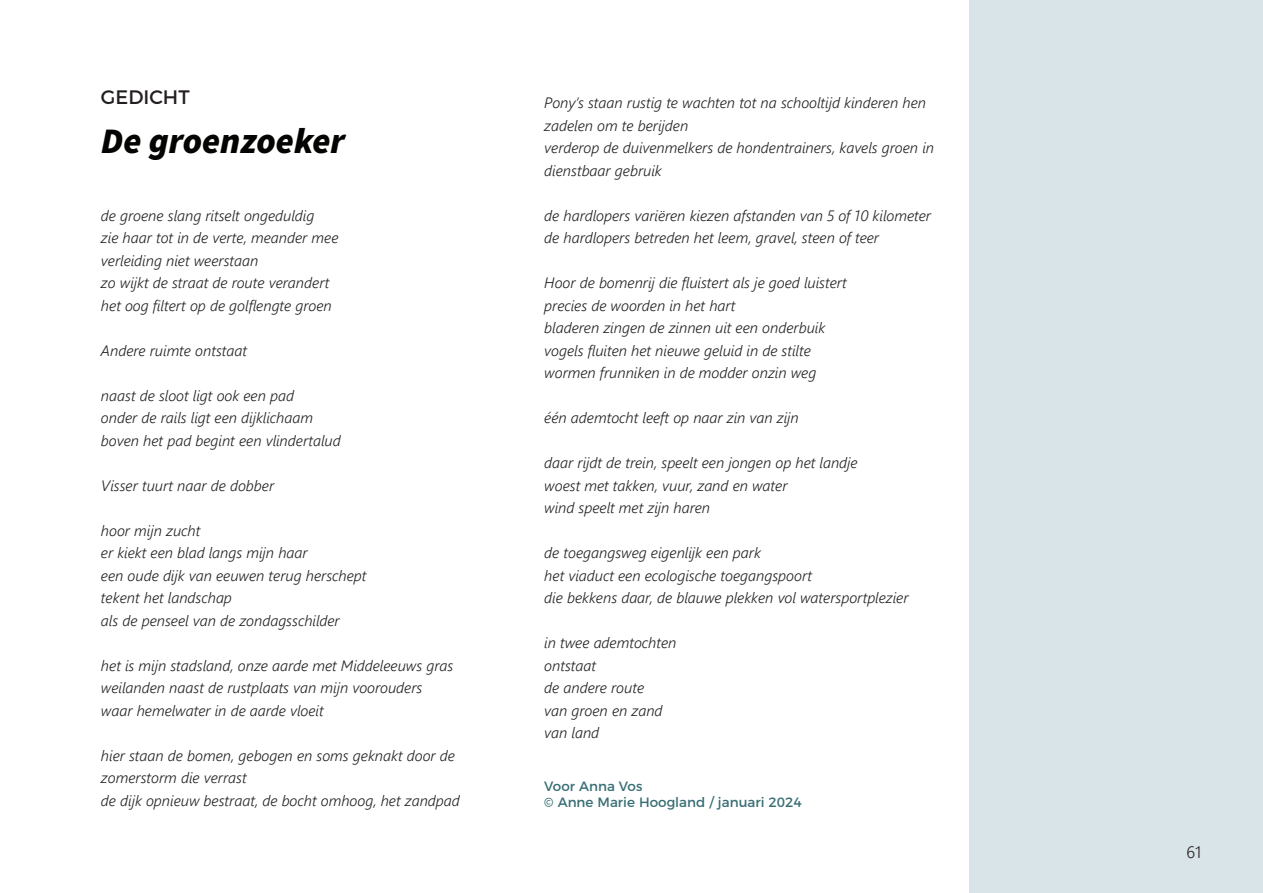
<style>
.page{position:relative;width:1263px;height:893px;background:#fff}
.page>*{position:absolute;margin:0;border:0;box-sizing:border-box;transform-origin:0 0}
.t1{font:italic 36px "Source Sans Variable";color:#040503}
.t2{font:19.5px "Montserrat";color:#231f20}
.t3{font:300 16.5px "Segoe UI";color:#231f20}
.Gedicht_Tekst{font:italic 300 15px/22.5px "Segoe UI";color:#231f20}
.Gedicht_byline{font:13.5px "Montserrat";color:#386e75;scale:.93 1}
.Gedicht_byline-2{font:13.5px "Montserrat";color:#386e75}
</style>
<div class="page">
<div style="left:969px;top:0;width:294px;height:893px;background:#d8e4e8"></div>
<h1 class="t2" style="left:101px;top:82px;width:90px">GEDICHT</h1>
<h2 class="t1" style="left:101px;top:119px;width:246px">De groenzoeker</h2>
<p class="Gedicht_Tekst" style="left:101px;top:201px;width:215px">de groene slang ritselt ongeduldig</p>
<p class="Gedicht_Tekst" style="left:101px;top:224px;width:239px">zie haar tot in de verte, meander mee</p>
<p class="Gedicht_Tekst" style="left:101px;top:246px;width:159px">verleiding niet weerstaan</p>
<p class="Gedicht_Tekst" style="left:101px;top:269px;width:230px">zo wijkt de straat de route verandert</p>
<p class="Gedicht_Tekst" style="left:101px;top:291px;width:232px">het oog filtert op de golflengte groen</p>
<p class="Gedicht_Tekst" style="left:101px;top:336px;width:148px">Andere ruimte ontstaat</p>
<p class="Gedicht_Tekst" style="left:101px;top:381px;width:195px">naast de sloot ligt ook een pad</p>
<p class="Gedicht_Tekst" style="left:101px;top:404px;width:214px">onder de rails ligt een dijklichaam</p>
<p class="Gedicht_Tekst" style="left:101px;top:426px;width:241px">boven het pad begint een vlindertalud</p>
<p class="Gedicht_Tekst" style="left:101px;top:471px;width:175px">Visser tuurt naar de dobber</p>
<p class="Gedicht_Tekst" style="left:101px;top:516px;width:101px">hoor mijn zucht</p>
<p class="Gedicht_Tekst" style="left:101px;top:539px;width:208px">er kiekt een blad langs mijn haar</p>
<p class="Gedicht_Tekst" style="left:101px;top:561px;width:267px">een oude dijk van eeuwen terug herschept</p>
<p class="Gedicht_Tekst" style="left:101px;top:584px;width:132px">tekent het landschap</p>
<p class="Gedicht_Tekst" style="left:101px;top:606px;width:240px">als de penseel van de zondagsschilder</p>
<p class="Gedicht_Tekst" style="left:101px;top:651px;width:354px">het is mijn stadsland, onze aarde met Middeleeuws gras</p>
<p class="Gedicht_Tekst" style="left:101px;top:674px;width:323px">weilanden naast de rustplaats van mijn voorouders</p>
<p class="Gedicht_Tekst" style="left:101px;top:696px;width:224px">waar hemelwater in de aarde vloeit</p>
<p class="Gedicht_Tekst" style="left:101px;top:741px;width:356px">hier staan de bomen, gebogen en soms geknakt door de zomerstorm die verrast</p>
<p class="Gedicht_Tekst" style="left:101px;top:786px;width:360px">de dijk opnieuw bestraat, de bocht omhoog, het zandpad</p>
<p class="Gedicht_Tekst" style="left:544px;top:89px;width:383px">Pony’s staan rustig te wachten tot na schooltijd kinderen hen zadelen om te berijden</p>
<p class="Gedicht_Tekst" style="left:544px;top:134px;width:391px">verderop de duivenmelkers de hondentrainers, kavels groen in dienstbaar gebruik</p>
<p class="Gedicht_Tekst" style="left:544px;top:201px;width:388px">de hardlopers variëren kiezen afstanden van 5 of 10 kilometer</p>
<p class="Gedicht_Tekst" style="left:544px;top:224px;width:336px">de hardlopers betreden het leem, gravel, steen of teer</p>
<p class="Gedicht_Tekst" style="left:544px;top:269px;width:304px">Hoor de bomenrij die fluistert als je goed luistert</p>
<p class="Gedicht_Tekst" style="left:544px;top:291px;width:193px">precies de woorden in het hart</p>
<p class="Gedicht_Tekst" style="left:544px;top:314px;width:282px">bladeren zingen de zinnen uit een onderbuik</p>
<p class="Gedicht_Tekst" style="left:544px;top:336px;width:268px">vogels fluiten het nieuwe geluid in de stilte</p>
<p class="Gedicht_Tekst" style="left:544px;top:359px;width:274px">wormen frunniken in de modder onzin weg</p>
<p class="Gedicht_Tekst" style="left:544px;top:404px;width:256px">één ademtocht leeft op naar zin van zijn</p>
<p class="Gedicht_Tekst" style="left:544px;top:449px;width:315px">daar rijdt de trein, speelt een jongen op het landje</p>
<p class="Gedicht_Tekst" style="left:544px;top:471px;width:245px">woest met takken, vuur, zand en water</p>
<p class="Gedicht_Tekst" style="left:544px;top:494px;width:167px">wind speelt met zijn haren</p>
<p class="Gedicht_Tekst" style="left:544px;top:539px;width:218px">de toegangsweg eigenlijk een park</p>
<p class="Gedicht_Tekst" style="left:544px;top:561px;width:269px">het viaduct een ecologische toegangspoort</p>
<p class="Gedicht_Tekst" style="left:544px;top:584px;width:366px">die bekkens daar, de blauwe plekken vol watersportplezier</p>
<p class="Gedicht_Tekst" style="left:544px;top:629px;width:134px">in twee ademtochten</p>
<p class="Gedicht_Tekst" style="left:544px;top:651px;width:53px">ontstaat</p>
<p class="Gedicht_Tekst" style="left:544px;top:674px;width:101px">de andere route</p>
<p class="Gedicht_Tekst" style="left:544px;top:696px;width:120px">van groen en zand</p>
<p class="Gedicht_Tekst" style="left:544px;top:719px;width:56px">van land</p>
<p class="Gedicht_byline-2" style="left:544px;top:775px;width:100px">Voor Anna Vos</p>
<p class="Gedicht_byline" style="left:544px;top:791px;width:278px">© Anne Marie Hoogland / januari 2024</p>
<p class="t3" style="left:1186px;top:836px;width:16px">61</p>
</div>
